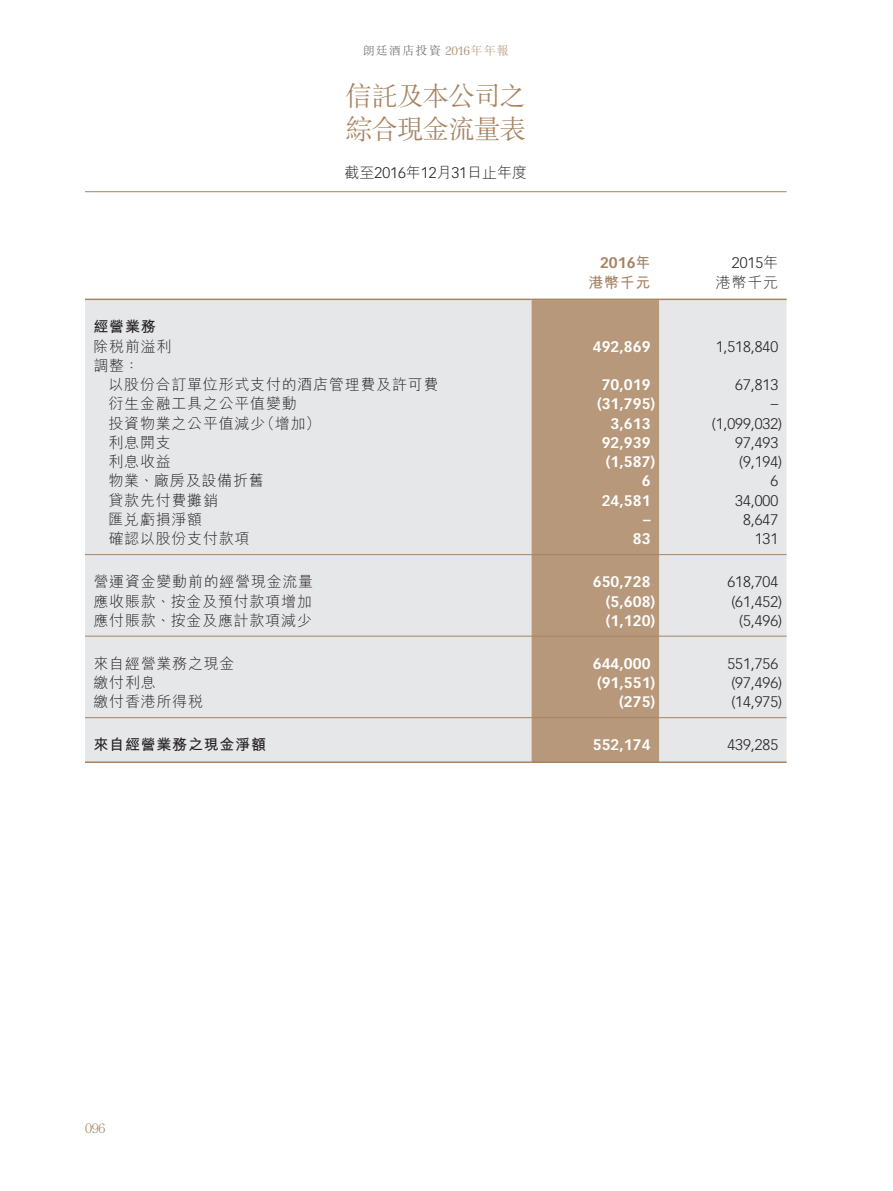
<style>
.page{position:relative;width:893px;height:1191px;background:#fff}
.page>*{position:absolute;margin:0;border:0;box-sizing:border-box;transform-origin:0 0}
.t1{font:300 27px/33px "M Sung HK";letter-spacing:-.05em;color:#a68462}
.t2{font:300 15px/19.2px "M Hei HK";letter-spacing:.05em;color:#231f20}
.t3{font:300 15px "Vectora LT Std";color:#231f20}
.t4{font:700 15px "Vectora LT Std";color:#fff}
.t5{font:700 15px "M Hei HK";letter-spacing:.05em;color:#231f20}
.t6{font:700 15px "Vectora LT Std";color:#a68462}
.t7{font:700 15px "M Hei HK";color:#a68462}
.t8{font:300 13.5px "Versailles LT Std";color:#a68462}
.t9{font:300 12px "M Sung HK";letter-spacing:.1em;color:#6c6d70}
.s1{font-family:"Versailles LT Std";font-weight:400;color:#b7987a}
.s2{color:#b7987a}
.s3{font-family:"Vectora LT Std"}
.s4{font-family:"M Hei HK"}
</style>
<div class="page">
<hr style="left:85px;top:191px;width:702px;height:1px;background:#a68462">
<svg style="left:85px;top:298px;width:702px;height:1px"></svg>
<div style="left:85px;top:300px;width:702px;height:461px;background:#e6e7e9"></div>
<div style="left:531px;top:300px;width:128px;height:461px;background:#b7987a"></div>
<hr style="left:85px;top:299px;width:446px;height:1px;background:#a68462">
<hr style="left:531px;top:299px;width:128px;height:1px;background:#a68462">
<hr style="left:659px;top:299px;width:128px;height:1px;background:#a68462">
<hr style="left:85px;top:554px;width:446px;height:1px;background:#a68462">
<hr style="left:531px;top:554px;width:128px;height:1px;background:#a68462">
<hr style="left:659px;top:554px;width:128px;height:1px;background:#a68462">
<hr style="left:85px;top:636px;width:446px;height:1px;background:#a68462">
<hr style="left:531px;top:636px;width:128px;height:1px;background:#a68462">
<hr style="left:659px;top:636px;width:128px;height:1px;background:#a68462">
<hr style="left:85px;top:717px;width:446px;height:1px;background:#a68462">
<hr style="left:531px;top:717px;width:128px;height:1px;background:#a68462">
<hr style="left:659px;top:717px;width:128px;height:1px;background:#a68462">
<hr style="left:85px;top:761px;width:446px;height:2px;background:#a68462">
<hr style="left:531px;top:761px;width:128px;height:2px;background:#a68462">
<hr style="left:659px;top:761px;width:128px;height:2px;background:#a68462">
<p class="t9" style="left:363px;top:42px;width:148px">朗廷酒店投資 <span class="s1">2016</span><span class="s2">年年報</span></p>
<h1 class="t1" style="left:345px;top:79px;width:182px">信託及本公司之綜合現金流量表</h1>
<p class="t2" style="left:345px;top:162px;width:184px">截至<span class="s3">2016</span>年<span class="s3">12</span>月<span class="s3">31</span>日止年度</p>
<p class="t6" style="left:600px;top:254px;width:52px">2016<span class="s4">年</span></p>
<p class="t3" style="left:732px;top:254px;width:48px">2015<span class="s4">年</span></p>
<p class="t7" style="left:588px;top:271px;width:64px">港幣千元</p>
<p class="t2" style="left:716px;top:272px;width:64px">港幣千元</p>
<p class="t5" style="left:94px;top:316px;width:64px">經營業務</p>
<p class="t2" style="left:94px;top:336px;width:79px">除稅前溢利</p>
<p class="t4" style="left:593px;top:337px;width:59px">492,869</p>
<p class="t3" style="left:716px;top:338px;width:64px">1,518,840</p>
<p class="t2" style="left:109px;top:355px;width:331px;text-indent:-15px">調整：<br>以股份合訂單位形式支付的酒店管理費及許可費</p>
<p class="t4" style="left:602px;top:376px;width:50px">70,019</p>
<p class="t3" style="left:735px;top:376px;width:44px">67,813</p>
<p class="t2" style="left:109px;top:394px;width:190px">衍生金融工具之公平值變動</p>
<p class="t4" style="left:597px;top:395px;width:60px">(31,795)</p>
<p class="t3" style="left:771px;top:395px;width:9px">–</p>
<p class="t2" style="left:109px;top:413px;width:213px">投資物業之公平值減少（增加）</p>
<p class="t4" style="left:611px;top:414px;width:41px">3,613</p>
<p class="t3" style="left:712px;top:415px;width:72px">(1,099,032)</p>
<p class="t2" style="left:109px;top:432px;width:64px">利息開支</p>
<p class="t4" style="left:602px;top:433px;width:50px">92,939</p>
<p class="t3" style="left:735px;top:434px;width:44px">97,493</p>
<p class="t2" style="left:109px;top:451px;width:64px">利息收益</p>
<p class="t4" style="left:606px;top:453px;width:51px">(1,587)</p>
<p class="t3" style="left:739px;top:453px;width:44px">(9,194)</p>
<p class="t2" style="left:109px;top:471px;width:157px">物業、廠房及設備折舊</p>
<p class="t4" style="left:642px;top:472px;width:10px">6</p>
<p class="t3" style="left:770px;top:472px;width:9px">6</p>
<p class="t2" style="left:109px;top:490px;width:111px">貸款先付費攤銷</p>
<p class="t4" style="left:602px;top:491px;width:50px">24,581</p>
<p class="t3" style="left:735px;top:492px;width:44px">34,000</p>
<p class="t2" style="left:109px;top:509px;width:95px">匯兌虧損淨額</p>
<p class="t4" style="left:643px;top:510px;width:9px">–</p>
<p class="t3" style="left:743px;top:511px;width:37px">8,647</p>
<p class="t2" style="left:109px;top:528px;width:142px">確認以股份支付款項</p>
<p class="t4" style="left:633px;top:530px;width:19px">83</p>
<p class="t3" style="left:755px;top:530px;width:25px">131</p>
<p class="t2" style="left:94px;top:571px;width:221px">營運資金變動前的經營現金流量</p>
<p class="t4" style="left:593px;top:573px;width:59px">650,728</p>
<p class="t3" style="left:727px;top:573px;width:52px">618,704</p>
<p class="t2" style="left:94px;top:591px;width:220px">應收賬款、按金及預付款項增加</p>
<p class="t4" style="left:606px;top:592px;width:51px">(5,608)</p>
<p class="t3" style="left:731px;top:592px;width:52px">(61,452)</p>
<p class="t2" style="left:94px;top:610px;width:220px">應付賬款、按金及應計款項減少</p>
<p class="t4" style="left:606px;top:611px;width:51px">(1,120)</p>
<p class="t3" style="left:739px;top:612px;width:44px">(5,496)</p>
<p class="t2" style="left:94px;top:653px;width:142px">來自經營業務之現金</p>
<p class="t4" style="left:593px;top:654px;width:59px">644,000</p>
<p class="t3" style="left:727px;top:655px;width:52px">551,756</p>
<p class="t2" style="left:94px;top:672px;width:64px">繳付利息</p>
<p class="t4" style="left:597px;top:673px;width:60px">(91,551)</p>
<p class="t3" style="left:731px;top:674px;width:52px">(97,496)</p>
<p class="t2" style="left:94px;top:691px;width:111px">繳付香港所得稅</p>
<p class="t4" style="left:619px;top:693px;width:38px">(275)</p>
<p class="t3" style="left:731px;top:693px;width:52px">(14,975)</p>
<p class="t5" style="left:94px;top:734px;width:174px">來自經營業務之現金淨額</p>
<p class="t4" style="left:593px;top:736px;width:59px">552,174</p>
<p class="t3" style="left:727px;top:736px;width:52px">439,285</p>
<p class="t8" style="left:85px;top:1120px;width:22px">096</p>
</div>
